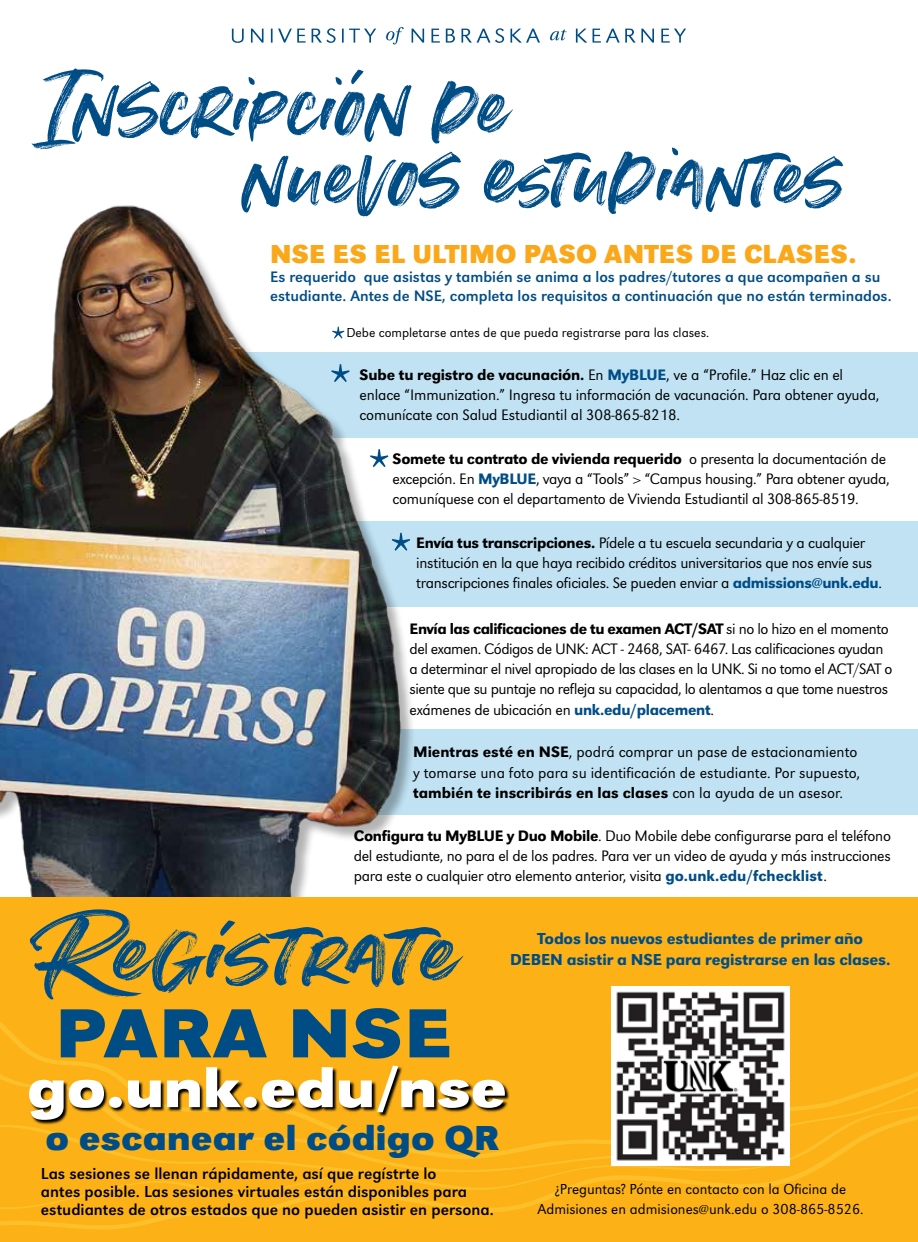
<style>
.page{position:relative;width:918px;height:1242px;background:#fff}
.page>*{position:absolute;margin:0;border:0;box-sizing:border-box;transform-origin:0 0}
.t1{font:136.5px "Summer Loving";color:#004d86;scale:1.15 1}
.t2{font:129px "Summer Loving";letter-spacing:.02em;color:#004d86}
.t3{font:72px "URW Grotesk TOT Bol Ext Wid";letter-spacing:.02em;color:#004d86}
.t4{font:57.15px "URW Grotesk TOT Bol Ext Wid";color:#fff}
.t5{font:36px "URW Grotesk TOT Bol Wid";letter-spacing:.01em;color:#004d86}
.t6{font:700 27px "URW Grotesk";letter-spacing:.01em;color:#faa81a}
.t7{font:16.5px/18px "URW Grotesk";color:#000}
.t8{font:500 16.5px/21px "URW Grotesk";letter-spacing:-.01em;color:#004d86;text-align:center}
.t9{font:300 15.75px/20.2px "URW Grotesk";letter-spacing:-.02em;color:#000}
.t10{font:300 15.75px/20.2px "URW Grotesk";color:#000}
.t11{font:15.75px/18.9px "URW Grotesk";color:#004d86}
.t12{font:300 15px/19.5px "URW Grotesk";color:#000;text-align:center}
.t13{font:300 13.5px "URW Grotesk";color:#000}
.s1{font-size:120px}
.s2{font-size:144px}
.s3{font-size:99px}
.s4{font-size:118.5px}
.s5{font-weight:500}
.s6{font-weight:500;color:#004d86}
.s7{font-size:127.5px}
.s8{font-size:132px}
.s9{font-size:123px}
.s10{font-size:50.55px}
</style>
<div class="page">
<div style="left:338px;top:730px;width:580px;height:85px;background:#c0e2f3"></div>
<div style="left:301px;top:521px;width:617px;height:85px;background:#c0e2f3"></div>
<div style="left:214px;top:352px;width:704px;height:86px;background:#c0e2f3"></div>
<svg style="left:232px;top:27px;width:454px;height:17px"></svg>
<img style="left:0;top:205px;width:413px;height:693px">
<svg style="left:370px;top:449px;width:18px;height:18px"></svg>
<svg style="left:392px;top:533px;width:18px;height:18px"></svg>
<svg style="left:331px;top:364px;width:19px;height:18px"></svg>
<svg style="left:332px;top:327px;width:12px;height:12px"></svg>
<div style="left:0;top:898px;width:918px;height:344px;background:#fcb116"></div>
<svg style="left:0;top:1072px;width:918px;height:31px"></svg>
<svg style="left:0;top:1111px;width:918px;height:118px"></svg>
<img style="left:611px;top:987px;width:179px;height:178px">
<svg style="left:29px;top:1066px;width:481px;height:59px"></svg>
<h2 class="t2" style="left:40px;top:29px;width:468px">Inscripción de</h2>
<h2 class="t2" style="left:243px;top:99px;width:599px">nue<span class="s1">v</span>os <span class="s2">e</span><span class="s3">s</span>tudia<span class="s4">n</span>te<span class="s4">s</span></h2>
<h3 class="t6" style="left:270px;top:238px;width:588px">NSE ES EL ULTIMO PASO ANTES DE CLASES.</h3>
<p class="t11" style="left:270px;top:267px;width:623px">Es requerido que asistas y también se anima a los padres/tutores a que acompañen a su estudiante. Antes de NSE, completa los requisitos a continuación que no están terminados.</p>
<p class="t13" style="left:346px;top:325px;width:364px">Debe completarse antes de que pueda registrarse para las clases.</p>
<p class="t9" style="left:360px;top:364px;width:521px"><span class="s5">Sube tu registro de vacunación.</span> En <span class="s6">MyBLUE</span>, ve a “Profile.” Haz clic en el enlace “Immunization.” Ingresa tu información de vacunación. Para obtener ayuda, comunícate con Salud Estudiantil al 308-865-8218.</p>
<p class="t9" style="left:393px;top:448px;width:499px"><span class="s5">Somete tu contrato de vivienda requerido</span> o presenta la documentación de excepción. En <span class="s6">MyBLUE</span>, vaya a “Tools” &gt; “Campus housing.” Para obtener ayuda, comuníquese con el departamento de Vivienda Estudiantil al 308-865-8519.</p>
<p class="t9" style="left:416px;top:533px;width:467px"><span class="s5">Envía tus transcripciones.</span> Pídele a tu escuela secundaria y a cualquier institución en la que haya recibido créditos universitarios que nos envíe sus transcripciones finales oficiales. Se pueden enviar a <span class="s6">admissions@unk.edu</span>.</p>
<p class="t9" style="left:410px;top:618px;width:484px"><span class="s5">Envía las calificaciones de tu examen ACT/SAT</span> si no lo hizo en el momento del examen. Códigos de UNK: ACT - 2468, SAT- 6467. Las calificaciones ayudan a determinar el nivel apropiado de las clases en la UNK. Si no tomo el ACT/SAT o siente que su puntaje no refleja su capacidad, lo alentamos a que tome nuestros exámenes de ubicación en <span class="s6">unk.edu/placement</span>.</p>
<p class="t10" style="left:413px;top:742px;width:449px"><span class="s5">Mientras esté en NSE</span>, podrá comprar un pase de estacionamiento y tomarse una foto para su identificación de estudiante. Por supuesto, <span class="s5">también te inscribirás en las clases</span> con la ayuda de un asesor.</p>
<p class="t9" style="left:354px;top:826px;width:539px;text-align:justify"><span class="s5">Configura tu MyBLUE y Duo Mobile</span>. Duo Mobile debe configurarse para el teléfono del estudiante, no para el de los padres. Para ver un video de ayuda y más instrucciones para este o cualquier otro elemento anterior, visita <span class="s6">go.unk.edu/fchecklist</span>.</p>
<h1 class="t1" style="left:32px;top:871px;width:369px"><span class="s7">R</span>e<span class="s8">g</span>í<span class="s1">s</span>t<span class="s9">r</span>ate</h1>
<h3 class="t3" style="left:56px;top:989px;width:398px">PARA NSE</h3>
<p class="t8" style="left:510px;top:928px;width:382px">Todos los nuevos estudiantes de primer año<br>DEBEN asistir a NSE para registrarse en las clases.</p>
<h3 class="t4" style="left:27px;top:1053px;width:481px">go.unk.edu<span class="s10">/</span>nse</h3>
<h3 class="t5" style="left:45px;top:1117px;width:456px">o escanear el código QR</h3>
<p class="t7" style="left:41px;top:1165px;width:455px">Las sesiones se llenan rápidamente, así que regístrte lo<br>antes posible. Las sesiones virtuales están disponibles para estudiantes de otros estados que no pueden asistir en persona.</p>
<p class="t12" style="left:537px;top:1180px;width:328px">¿Preguntas? Pónte en contacto con la Oficina de<br>Admisiones en admisiones@unk.edu o 308-865-8526.</p>
</div>
